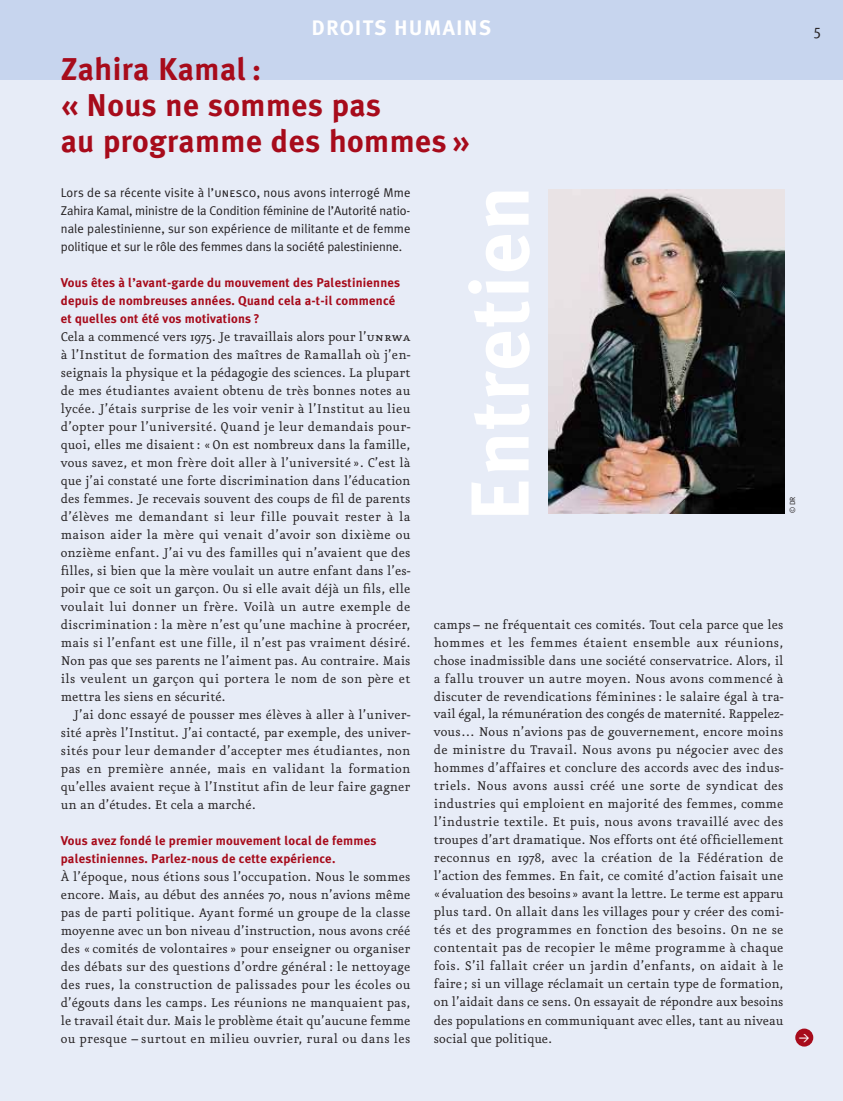
<style>
.page{position:relative;width:843px;height:1101px;background:#e7ecf7}
.page>*{position:absolute;margin:0;border:0;box-sizing:border-box;transform-origin:0 0}
.t1{font:700 82.2px "Meta Plus";letter-spacing:.02em;color:#fff}
.t2{font:700 31.5px/36px "Meta Plus";letter-spacing:.015em;color:#a70b1b}
.t3{font:700 21px "Meta Plus";letter-spacing:.055em;color:#fff}
.t4{font:18px "Eureka";color:#231f20}
.t5{font:15px/18px "Eureka";color:#231f20;text-align:justify}
.t6{font:12.75px/18px "Meta Plus Normal";letter-spacing:-.005em;color:#231f20;text-align:justify}
.t7{font:700 12.75px/18px "Meta Plus";letter-spacing:.015em;color:#a70b1b}
.t8{font:500 10.5px "DIN";color:#fff}
.t9{font:7.5px "Meta Plus Normal Caps";color:#231f20}
.s1{font-family:"Meta Plus Normal Caps"}
.s2{font-family:"Eureka Small Caps"}
.s3{font-family:"Meta Plus Normal"}
</style>
<div class="page">
<div style="left:0;top:0;width:843px;height:80px;background:#c7d5ee"></div>
<img style="left:548px;top:189px;width:236px;height:324px">
<div style="left:795px;top:1029px;width:18px;height:18px;background:#a70b1b;border-radius:50%"></div>
<h3 class="t3" style="left:312px;top:19px;width:181px">DROITS HUMAINS</h3>
<p class="t4" style="left:813px;top:23px;width:9px">5</p>
<h2 class="t2" style="left:61px;top:52px;width:410px">Zahira Kamal :<br>« Nous ne sommes pas<br>au programme des hommes »</h2>
<h1 class="t1" style="left:466px;top:522px;width:337px;rotate:-90deg">Entretien</h1>
<p class="t6" style="left:61px;top:184px;width:351px">Lors de sa récente visite à l’<span class="s1">unesco</span>, nous avons interrogé Mme Zahira Kamal, ministre de la Condition féminine de l’Autorité natio&shy;nale palestinienne, sur son expérience de militante et de femme politique et sur le rôle des femmes dans la société palestinienne.</p>
<p class="t7" style="left:61px;top:274px;width:341px">Vous êtes à l’avant-garde du mouvement des Palestiniennes depuis de nombreuses années. Quand cela a-t-il commencé et quelles ont été vos motivations ?</p>
<p class="t5" style="left:61px;top:328px;width:351px">Cela a commencé vers 1975. Je travaillais alors pour l’<span class="s2">unrwa </span>à l’Institut de formation des maîtres de Ramallah où j’en&shy;seignais la physique et la pédagogie des sciences. La plupart de mes étudiantes avaient obtenu de très bonnes notes au lycée. J’étais surprise de les voir venir à l’Institut au lieu d’opter pour l’université. Quand je leur demandais pour&shy;quoi, elles me disaient : « On est nombreux dans la famille, vous savez, et mon frère doit aller à l’université ». C’est là que j’ai constaté une forte discrimination dans l’éducation des femmes. Je recevais souvent des coups de fil de parents d’élèves me demandant si leur fille pouvait rester à la maison aider la mère qui venait d’avoir son dixième ou onzième enfant. J’ai vu des familles qui n’avaient que des filles, si bien que la mère voulait un autre enfant dans l’es&shy;poir que ce soit un garçon. Ou si elle avait déjà un fils, elle voulait lui donner un frère. Voilà un autre exemple de discrimination : la mère n’est qu’une machine à procréer, mais si l’enfant est une fille, il n’est pas vraiment désiré.<br>Non pas que ses parents ne l’aiment pas. Au contraire. Mais ils veulent un garçon qui portera le nom de son père et mettra les siens en sécurité.</p>
<p class="t5" style="left:61px;top:706px;width:351px;text-indent:13px">J’ai donc essayé de pousser mes élèves à aller à l’univer&shy;sité après l’Institut. J’ai contacté, par exemple, des univer&shy;sités pour leur demander d’accepter mes étudiantes, non pas en première année, mais en validant la formation qu’elles avaient reçue à l’Institut afin de leur faire gagner un an d’études. Et cela a marché.</p>
<p class="t7" style="left:61px;top:832px;width:317px">Vous avez fondé le premier mouvement local de femmes palestiniennes. Parlez-nous de cette expérience.</p>
<p class="t5" style="left:61px;top:868px;width:351px">À l’époque, nous étions sous l’occupation. Nous le sommes encore. Mais, au début des années 70, nous n’avions même pas de parti politique. Ayant formé un groupe de la classe moyenne avec un bon niveau d’instruction, nous avons créé des « comités de volontaires » pour enseigner ou organiser des débats sur des questions d’ordre général : le nettoyage des rues, la construction de palissades pour les écoles ou d’égouts dans les camps. Les réunions ne manquaient pas, le travail était dur. Mais le problème était qu’aucune femme ou presque – surtout en milieu ouvrier, rural ou dans les</p>
<p class="t9" style="left:788px;top:513px;width:18px;rotate:-90deg"><span class="s3">©</span> DR</p>
<p class="t5" style="left:434px;top:616px;width:351px">camps – ne fréquentait ces comités. Tout cela parce que les hommes et les femmes étaient ensemble aux réunions, chose inadmissible dans une société conservatrice. Alors, il a fallu trouver un autre moyen. Nous avons commencé à discuter de revendications féminines : le salaire égal à tra&shy;vail égal, la rémunération des congés de maternité. Rappelez&shy;vous… Nous n’avions pas de gouvernement, encore moins de ministre du Travail. Nous avons pu négocier avec des hommes d’affaires et conclure des accords avec des indus&shy;triels. Nous avons aussi créé une sorte de syndicat des industries qui emploient en majorité des femmes, comme l’industrie textile. Et puis, nous avons travaillé avec des troupes d’art dramatique. Nos efforts ont été officiellement reconnus en 1978, avec la création de la Fédération de l’action des femmes. En fait, ce comité d’action faisait une «évaluation des besoins» avant la lettre. Le terme est apparu plus tard. On allait dans les villages pour y créer des comi&shy;tés et des programmes en fonction des besoins. On ne se contentait pas de recopier le même programme à chaque fois. S’il fallait créer un jardin d’enfants, on aidait à le faire ; si un village réclamait un certain type de formation, on l’aidait dans ce sens. On essayait de répondre aux besoins des populations en communiquant avec elles, tant au niveau social que politique.</p>
<p class="t8" style="left:799px;top:1031px;width:12px">&gt;</p>
</div>
